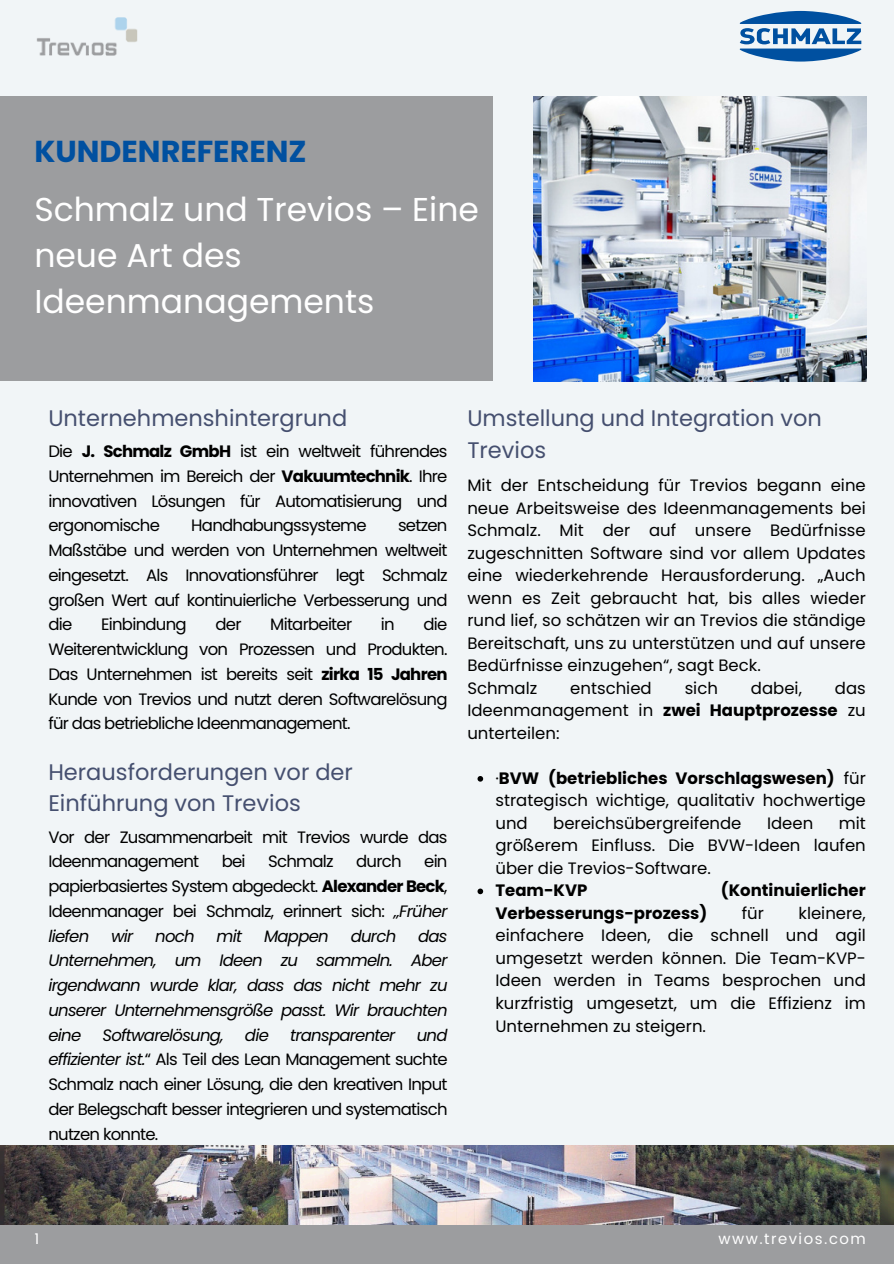
<style>
.page{position:relative;width:894px;height:1264px;background:#fff}
.page>*{position:absolute;margin:0;border:0;box-sizing:border-box;transform-origin:0 0}
.t1{font:33px/46.2px "Poppins";color:#fff}
.t2{font:700 30.3px "Poppins";color:#0050a0}
.t3{font:22.5px/31.5px "Poppins";color:#454f6f}
.t4{font:16.5px/24.8px "Poppins";letter-spacing:-.045em;color:#000;text-align:justify}
.t5{font:italic 16.5px/24.8px "Poppins";letter-spacing:-.045em;color:#000;text-align:justify}
.t6{font:700 16.5px "Poppins";color:#000}
.t7{font:16.5px "Poppins";color:#000}
.t8{font:15px "Poppins";letter-spacing:.1em;color:#fff}
.s1{font-weight:700}
.s2{font-style:italic}
</style>
<div class="page">
<div style="left:0;top:0;width:893px;height:1263px;background:#f1f5f7"></div>
<img style="left:534px;top:97px;width:331px;height:284px">
<div style="left:0;top:97px;width:493px;height:284px;background:#9c9d9f"></div>
<img style="left:36px;top:17px;width:102px;height:39px">
<div style="left:0;top:1217px;width:893px;height:46px;background:#9c9d9f"></div>
<svg style="left:477px;top:776px;width:6px;height:5px"></svg>
<svg style="left:477px;top:888px;width:6px;height:6px"></svg>
<img style="left:0;top:1145px;width:893px;height:79px">
<svg style="left:739px;top:11px;width:122px;height:51px"></svg>
<p class="t2" style="left:34px;top:130px;width:273px">KUNDENREFERENZ</p>
<p class="t1" style="left:34px;top:186px;width:446px">Schmalz und Trevios – Eine neue Art des<br>Ideenmanagements</p>
<h3 class="t3" style="left:48px;top:403px;width:300px">Unternehmenshintergrund</h3>
<p class="t4" style="left:48px;top:439px;width:400px">Die <span class="s1">J. Schmalz GmbH</span> ist ein weltweit führendes Unternehmen im Bereich der <span class="s1">Vakuumtechnik</span>. Ihre innovativen Lösungen für Automatisierung und ergonomische</p>
<p class="t4" style="left:191px;top:513px;width:177px">Handhabungssysteme</p>
<p class="t4" style="left:48px;top:513px;width:400px;text-indent:349px">setzen Maßstäbe und werden von Unternehmen weltweit eingesetzt. Als Innovationsführer legt Schmalz großen Wert auf kontinuierliche Verbesserung und die</p>
<p class="t4" style="left:48px;top:612px;width:400px;text-indent:375px">die Weiterentwicklung von Prozessen und Produkten.<br>Das Unternehmen ist bereits seit <span class="s1">zirka 15 Jahren </span>Kunde von Trevios und nutzt deren Softwarelösung für das betriebliche Ideenmanagement.</p>
<p class="t4" style="left:101px;top:612px;width:87px">Einbindung</p>
<p class="t4" style="left:215px;top:612px;width:28px">der</p>
<p class="t4" style="left:270px;top:612px;width:83px">Mitarbeiter</p>
<p class="t4" style="left:381px;top:612px;width:15px">in</p>
<h1 class="t3" style="left:48px;top:756px;width:306px">Herausforderungen vor der<br>Einführung von Trevios</h1>
<h2 class="t4" style="left:48px;top:824px;width:400px">Vor der Zusammenarbeit mit Trevios wurde das<br>Ideenmanagement</h2>
<h2 class="t4" style="left:48px;top:849px;width:400px;text-indent:375px">ein papierbasiertes System abgedeckt. <span class="s1">Alexander Beck</span>, Ideenmanager bei Schmalz, erinnert sich: <span class="s2">„Früher liefen</span></h2>
<h2 class="t4" style="left:222px;top:849px;width:25px">bei</h2>
<h2 class="t4" style="left:268px;top:849px;width:67px">Schmalz</h2>
<h2 class="t4" style="left:356px;top:849px;width:47px">durch</h2>
<h2 class="t5" style="left:111px;top:923px;width:24px">wir</h2>
<h2 class="t5" style="left:155px;top:923px;width:41px">noch</h2>
<h2 class="t5" style="left:216px;top:923px;width:27px">mit</h2>
<h2 class="t5" style="left:264px;top:923px;width:66px">Mappen</h2>
<h2 class="t5" style="left:350px;top:923px;width:47px">durch</h2>
<h2 class="t5" style="left:48px;top:923px;width:400px;text-indent:369px">das Unternehmen, um Ideen zu sammeln. Aber irgendwann wurde klar, dass das nicht mehr zu unserer Unternehmensgröße passt. Wir brauchten eine</h2>
<h2 class="t5" style="left:102px;top:1022px;width:122px">Softwarelösung,</h2>
<h2 class="t5" style="left:245px;top:1022px;width:25px">die</h2>
<h2 class="t5" style="left:290px;top:1022px;width:107px">transparenter</h2>
<h2 class="t4" style="left:48px;top:1022px;width:400px;text-indent:368px"><span class="s2">und effizienter ist.</span>“ Als Teil des Lean Management suchte Schmalz nach einer Lösung, die den kreativen Input der Belegschaft besser integrieren und systematisch nutzen konnte.</h2>
<p class="t3" style="left:467px;top:403px;width:356px">Umstellung und Integration von<br>Trevios</p>
<p class="t4" style="left:467px;top:474px;width:400px;line-height:22.5px">Mit der Entscheidung für Trevios begann eine neue Arbeitsweise des Ideenmanagements bei Schmalz. Mit der auf unsere Bedürfnisse zugeschnitten Software sind vor allem Updates eine wiederkehrende Herausforderung. „Auch wenn es Zeit gebraucht hat, bis alles wieder rund lief, so schätzen wir an Trevios die ständige Bereitschaft, uns zu unterstützen und auf unsere Bedürfnisse einzugehen“, sagt Beck.</p>
<p class="t7" style="left:467px;top:676px;width:71px">Schmalz</p>
<p class="t7" style="left:570px;top:676px;width:83px">entschied</p>
<p class="t4" style="left:684px;top:675px;width:35px">sich</p>
<p class="t4" style="left:750px;top:675px;width:52px">dabei,</p>
<p class="t4" style="left:467px;top:676px;width:400px;line-height:22.5px;text-indent:367px">das Ideenmanagement in <span class="s1">zwei Hauptprozesse</span> zu unterteilen:</p>
<h3 class="t4" style="left:495px;top:766px;width:372px;line-height:22.5px">·<span class="s1">BVW (betriebliches Vorschlagswesen)</span> für strategisch wichtige, qualitativ hochwertige und</h3>
<h3 class="t7" style="left:553px;top:811px;width:190px">bereichsübergreifende</h3>
<h3 class="t4" style="left:766px;top:810px;width:48px">Ideen</h3>
<h3 class="t4" style="left:495px;top:811px;width:372px;line-height:22.5px;text-indent:343px">mit größerem Einfluss. Die BVW-Ideen laufen über die Trevios-Software.</h3>
<p class="t6" style="left:495px;top:879px;width:93px">Team-KVP</p>
<p class="t6" style="left:720px;top:879px;width:146px">(Kontinuierlicher</p>
<p class="t6" style="left:495px;top:901px;width:213px">Verbesserungs-prozess)</p>
<p class="t4" style="left:741px;top:900px;width:24px">für</p>
<p class="t4" style="left:495px;top:901px;width:372px;line-height:22.5px;text-indent:303px">kleinere, einfachere Ideen, die schnell und agil umgesetzt werden können. Die Team-KVP-Ideen werden in Teams besprochen und kurzfristig umgesetzt, um die Effizienz im Unternehmen zu steigern.</p>
<p class="t8" style="left:34px;top:1230px;width:6px">1</p>
<h3 class="t8" style="left:718px;top:1230px;width:149px">www.trevios.com</h3>
</div>
